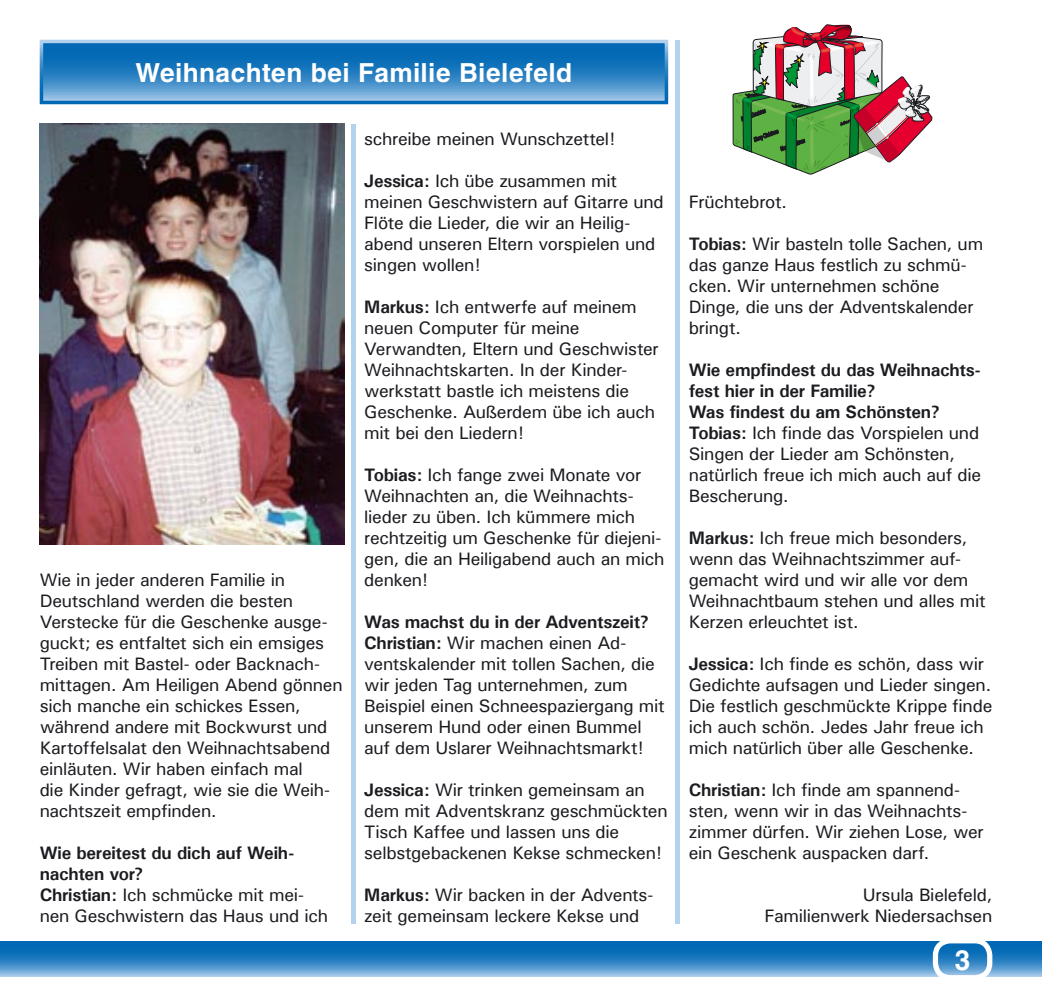
<style>
.page{position:relative;width:1042px;height:993px;background:#fff}
.page>*{position:absolute;margin:0;border:0;box-sizing:border-box;transform-origin:0 0}
.t1{font:700 28px "Helvetica";color:#fff}
.Überschrift{font:700 26.25px "Helvetica";letter-spacing:.015em;color:#fff}
.Mengentext{font:500 18.03px/21px "Univers";letter-spacing:-.015em;color:#1b1c20}
.Mengentext-2{font:700 18.03px/21px "Univers";letter-spacing:-.015em;color:#1b1c20}
.s1{font-weight:700}
</style>
<div class="page">
<svg style="left:0;top:941px;width:1042px;height:34px;background:#2c82c2"></svg>
<svg style="left:45px;top:45px;width:618px;height:54px;background:#2f83c3"></svg>
<img style="left:40px;top:124px;width:304px;height:420px">
<svg style="left:930px;top:941px;width:65px;height:36px"></svg>
<div style="left:351px;top:124px;width:5px;height:799px;background:#b3d2ee"></div>
<div style="left:675px;top:40px;width:5px;height:883px;background:#b3d2ee"></div>
<svg style="left:732px;top:24px;width:200px;height:151px"></svg>
<p class="Überschrift" style="left:135px;top:57px;width:438px">Weihnachten bei Familie Bielefeld</p>
<p class="Mengentext" style="left:40px;top:569px;width:304px">Wie in jeder anderen Familie in Deutschland werden die besten Verstecke für die Geschenke ausge&shy;guckt; es entfaltet sich ein emsiges Treiben mit Bastel- oder Backnach&shy;mittagen. Am Heiligen Abend gönnen sich manche ein schickes Essen, während andere mit Bockwurst und Kartoffelsalat den Weihnachtsabend einläuten. Wir haben einfach mal<br>die Kinder gefragt, wie sie die Weih&shy;nachtszeit empfinden.</p>
<p class="Mengentext-2" style="left:40px;top:842px;width:256px">Wie bereitest du dich auf Weih&shy;nachten vor?</p>
<p class="Mengentext" style="left:40px;top:884px;width:290px"><span class="s1">Christian:</span> Ich schmücke mit mei&shy;nen Geschwistern das Haus und ich</p>
<p class="Mengentext" style="left:364px;top:128px;width:253px">schreibe meinen Wunschzettel!</p>
<p class="Mengentext" style="left:364px;top:170px;width:301px"><span class="s1">Jessica:</span> Ich übe zusammen mit meinen Geschwistern auf Gitarre und<br>Flöte die Lieder, die wir an Heilig&shy;abend unseren Eltern vorspielen und singen wollen!</p>
<p class="Mengentext" style="left:364px;top:296px;width:274px"><span class="s1">Markus:</span> Ich entwerfe auf meinem neuen Computer für meine</p>
<p class="Mengentext" style="left:364px;top:338px;width:296px">Verwandten, Eltern und Geschwister<br>Weihnachtskarten. In der Kinder&shy;werkstatt bastle ich meistens die<br>Geschenke. Außerdem übe ich auch mit bei den Liedern!</p>
<p class="Mengentext" style="left:364px;top:464px;width:302px"><span class="s1">Tobias:</span> Ich fange zwei Monate vor<br>Weihnachten an, die Weihnachts&shy;lieder zu üben. Ich kümmere mich rechtzeitig um Geschenke für diejeni&shy;gen, die an Heiligabend auch an mich denken!</p>
<p class="Mengentext-2" style="left:364px;top:611px;width:286px">Was machst du in der Adventszeit?</p>
<p class="Mengentext" style="left:364px;top:632px;width:302px"><span class="s1">Christian:</span> Wir machen einen Ad&shy;ventskalender mit tollen Sachen, die wir jeden Tag unternehmen, zum Beispiel einen Schneespaziergang mit unserem Hund oder einen Bummel auf dem Uslarer Weihnachtsmarkt!</p>
<p class="Mengentext" style="left:364px;top:779px;width:305px"><span class="s1">Jessica:</span> Wir trinken gemeinsam an dem mit Adventskranz geschmückten Tisch Kaffee und lassen uns die selbstgebackenen Kekse schmecken!</p>
<p class="Mengentext" style="left:364px;top:884px;width:291px"><span class="s1">Markus:</span> Wir backen in der Advents&shy;zeit gemeinsam leckere Kekse und</p>
<p class="Mengentext" style="left:689px;top:191px;width:100px">Früchtebrot.</p>
<p class="Mengentext" style="left:689px;top:233px;width:296px"><span class="s1">Tobias:</span> Wir basteln tolle Sachen, um das ganze Haus festlich zu schmü&shy;cken. Wir unternehmen schöne<br>Dinge, die uns der Adventskalender bringt.</p>
<p class="Mengentext-2" style="left:689px;top:359px;width:293px">Wie empfindest du das Weihnachts&shy;fest hier in der Familie?</p>
<p class="Mengentext-2" style="left:689px;top:401px;width:253px">Was findest du am Schönsten?</p>
<p class="Mengentext" style="left:689px;top:422px;width:294px"><span class="s1">Tobias:</span> Ich finde das Vorspielen und<br>Singen der Lieder am Schönsten, natürlich freue ich mich auch auf die<br>Bescherung.</p>
<p class="Mengentext" style="left:689px;top:527px;width:298px"><span class="s1">Markus:</span> Ich freue mich besonders, wenn das Weihnachtszimmer auf&shy;gemacht wird und wir alle vor dem<br>Weihnachtbaum stehen und alles mit<br>Kerzen erleuchtet ist.</p>
<p class="Mengentext" style="left:689px;top:653px;width:305px"><span class="s1">Jessica:</span> Ich finde es schön, dass wir Gedichte aufsagen und Lieder singen.<br>Die festlich geschmückte Krippe finde ich auch schön. Jedes Jahr freue ich mich natürlich über alle Geschenke.</p>
<p class="Mengentext" style="left:689px;top:779px;width:297px"><span class="s1">Christian:</span> Ich finde am spannend&shy;sten, wenn wir in das Weihnachts&shy;zimmer dürfen. Wir ziehen Lose, wer ein Geschenk auspacken darf.</p>
<p class="Mengentext" style="left:863px;top:884px;width:131px">Ursula Bielefeld,</p>
<p class="Mengentext" style="left:764px;top:905px;width:229px">Familienwerk Niedersachsen</p>
<p class="t1" style="left:955px;top:942px;width:17px">3</p>
</div>
